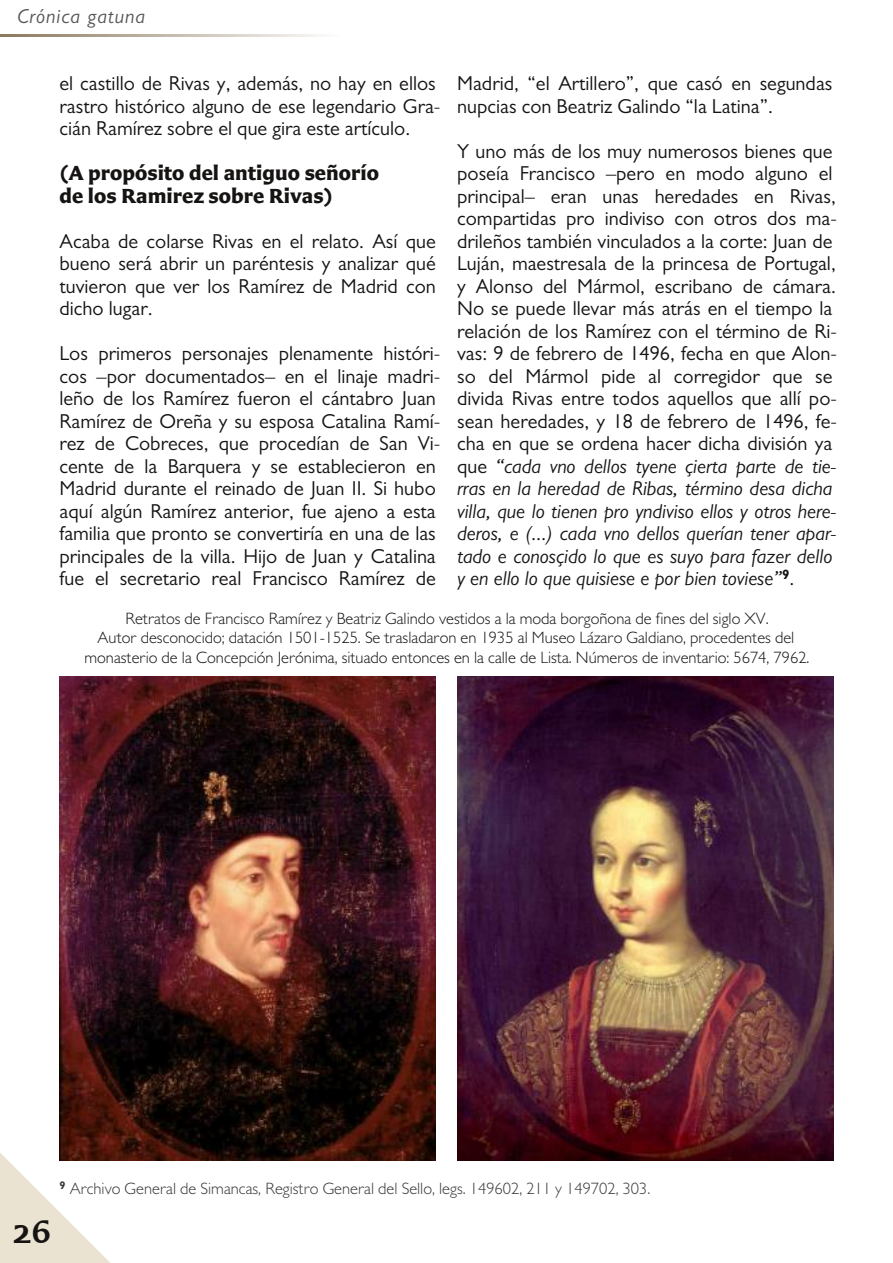
<style>
.page{position:relative;width:893px;height:1263px;background:#fff}
.page>*{position:absolute;margin:0;border:0;box-sizing:border-box;transform-origin:0 0}
.t1{font:600 33px "Carter Sans W01";color:#161413}
.t2{font:700 21px/22.5px "Carter Sans W01";color:#161413}
.t3{font:20.25px/22.5px "Gill Sans";color:#161413}
.t4{font:italic 20.25px "Gill Sans";letter-spacing:.05em;color:#545556}
.t5{font:300 16.5px/19.5px "Gill Sans";color:#161413;text-align:center}
.t6{font:300 16.5px "Gill Sans";color:#383838}
.s1{font-style:italic}
</style>
<div class="page">
<svg style="left:0;top:1152px;width:110px;height:111px"></svg>
<svg style="left:0;top:34px;width:321px;height:2px"></svg>
<img style="left:60px;top:676px;width:376px;height:485px">
<img style="left:457px;top:676px;width:376px;height:485px">
<p class="t4" style="left:17px;top:4px;width:130px">Crónica gatuna</p>
<p class="t3" style="left:457px;top:72px;width:377px">Madrid, “el Artillero”, que casó en segundas nupcias con Beatriz Galindo “la Latina”.</p>
<p class="t3" style="left:457px;top:139px;width:381px">Y uno más de los muy numerosos bienes que poseía Francisco –pero en modo alguno el principal– eran unas heredades en Rivas, compartidas pro indiviso con otros dos ma&shy;drileños también vinculados a la corte: Juan de Luján, maestresala de la princesa de Portugal, y Alonso del Mármol, escribano de cámara.<br>No se puede llevar más atrás en el tiempo la relación de los Ramírez con el término de Ri&shy;vas: 9 de febrero de 1496, fecha en que Alon&shy;so del Mármol pide al corregidor que se divida Rivas entre todos aquellos que allí po&shy;sean heredades, y 18 de febrero de 1496, fe&shy;cha en que se ordena hacer dicha división ya que <span class="s1">“cada vno dellos tyene çierta parte de tie&shy;rras en la heredad de Ribas, término desa dicha villa, que lo tienen pro yndiviso ellos y otros here&shy;deros, e (...) cada vno dellos querían tener apar&shy;tado e conosçido lo que es suyo para fazer dello y en ello lo que quisiese e por bien toviese”</span><sup>9</sup>.</p>
<p class="t5" style="left:85px;top:608px;width:726px">Retratos de Francisco Ramírez y Beatriz Galindo vestidos a la moda borgoñona de fines del siglo XV.<br>Autor desconocido; datación 1501-1525. Se trasladaron en 1935 al Museo Lázaro Galdiano, procedentes del monasterio de la Concepción Jerónima, situado entonces en la calle de Lista. Números de inventario: 5674, 7962.</p>
<p class="t3" style="left:60px;top:72px;width:382px">el castillo de Rivas y, además, no hay en ellos rastro histórico alguno de ese legendario Gra&shy;cián Ramírez sobre el que gira este artículo.</p>
<p class="t2" style="left:60px;top:161px;width:321px">(A propósito del antiguo señorío de los Ramirez sobre Rivas)</p>
<p class="t3" style="left:60px;top:229px;width:378px;text-align:justify">Acaba de colarse Rivas en el relato. Así que bueno será abrir un paréntesis y analizar qué tuvieron que ver los Ramírez de Madrid con dicho lugar.</p>
<p class="t3" style="left:60px;top:342px;width:382px">Los primeros personajes plenamente históri&shy;cos –por documentados– en el linaje madri&shy;leño de los Ramírez fueron el cántabro Juan Ramírez de Oreña y su esposa Catalina Ramí&shy;rez de Cobreces, que procedían de San Vi&shy;cente de la Barquera y se establecieron en Madrid durante el reinado de Juan II. Si hubo aquí algún Ramírez anterior, fue ajeno a esta familia que pronto se convertiría en una de las principales de la villa. Hijo de Juan y Catalina fue el secretario real Francisco Ramírez de</p>
<h1 class="t1" style="left:13px;top:1210px;width:40px">26</h1>
<p class="t6" style="left:60px;top:1178px;width:592px"><sup>9</sup> Archivo General de Simancas, Registro General del Sello, legs. 149602, 211 y 149702, 303.</p>
</div>
